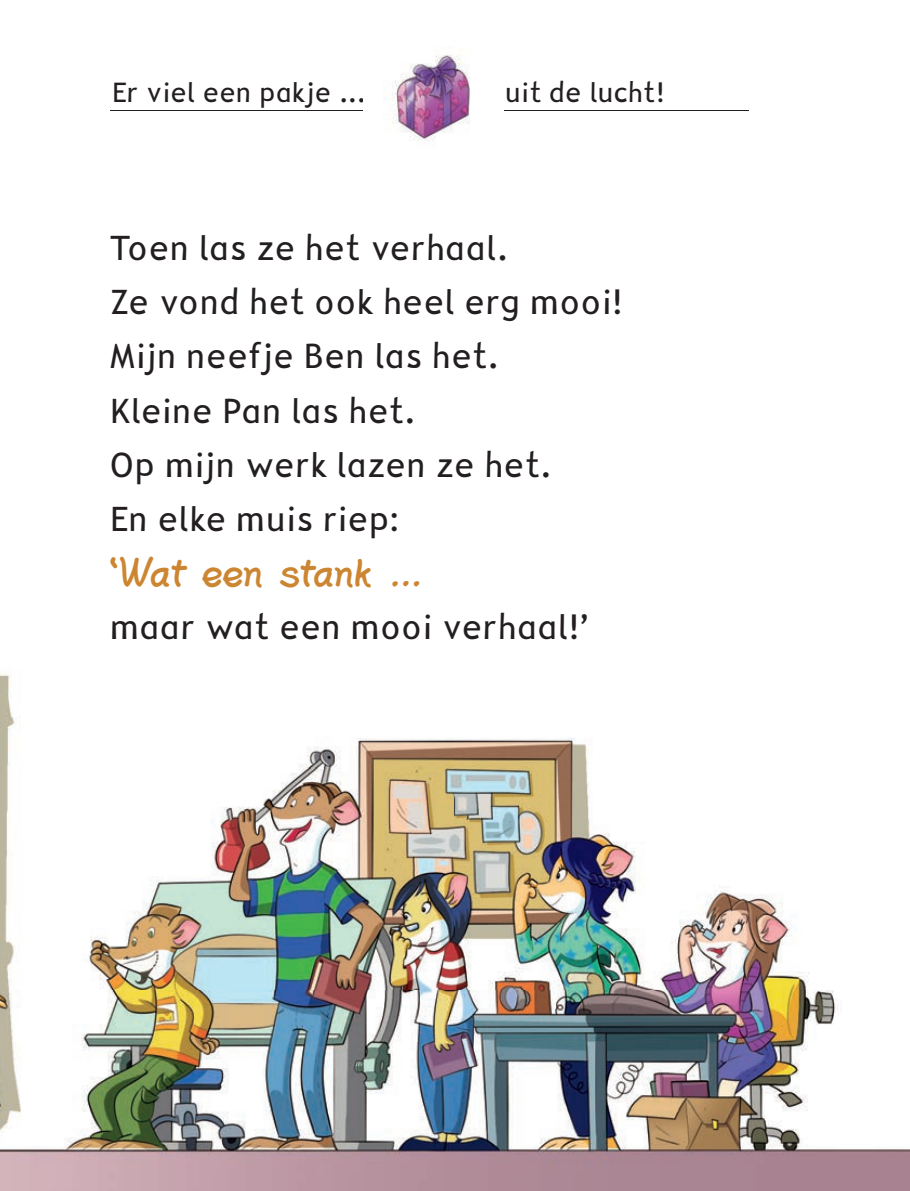
<style>
.page{position:relative;width:910px;height:1191px;background:#fff}
.page>*{position:absolute;margin:0;border:0;box-sizing:border-box;transform-origin:0 0}
.t1{font:40.5px "Plain Pensle X Bold";letter-spacing:-.03em;color:#cc8632}
.t2{font:33.75px/54px "Alexies Nieuw";letter-spacing:.01em;color:#231f20}
.t3{font:27px "Alexies Nieuw";color:#231f20}
</style>
<div class="page">
<img style="left:0;top:673px;width:909px;height:517px">
<hr style="left:110px;top:110px;width:638px;height:1px;background:#231f20">
<div style="left:363px;top:8px;width:140px;height:161px;background:#fff"></div>
<img style="left:392px;top:55px;width:78px;height:86px">
<svg style="left:0;top:1187px;width:3px;height:4px"></svg>
<svg style="left:906px;top:1187px;width:4px;height:4px"></svg>
<p class="t3" style="left:113px;top:76px;width:254px">Er viel een pakje ...</p>
<p class="t3" style="left:505px;top:76px;width:161px">uit de lucht!</p>
<p class="t2" style="left:110px;top:222px;width:513px">Toen las ze het verhaal.<br>Ze vond het ook heel erg mooi!<br>Mijn neefje Ben las het.<br>Kleine Pan las het.<br>Op mijn werk lazen ze het.<br>En elke muis riep:</p>
<p class="t1" style="left:110px;top:547px;width:321px">‘Wat een stank …</p>
<p class="t2" style="left:110px;top:600px;width:480px">maar wat een mooi verhaal!’</p>
</div>
